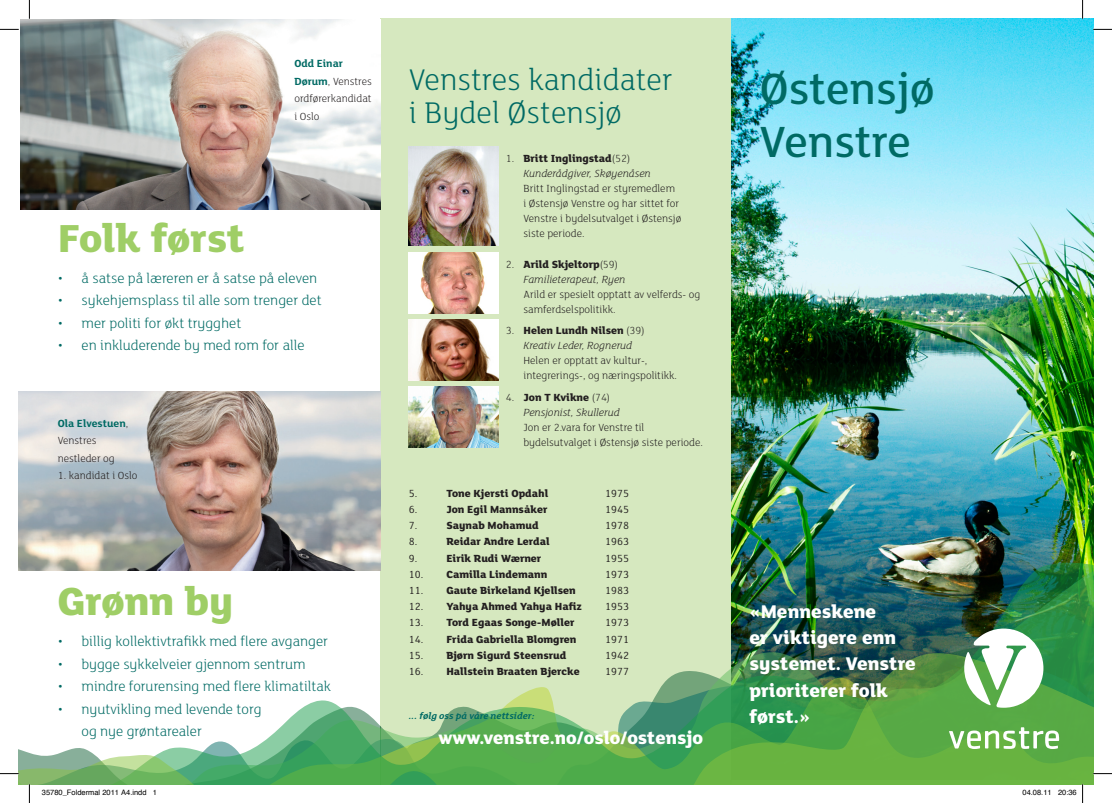
<style>
.page{position:relative;width:1112px;height:803px;background:#fff}
.page>*{position:absolute;margin:0;border:0;box-sizing:border-box;transform-origin:0 0}
.t1{font:500 47.5px/52.5px "FS Lola";color:#006a64}
.t2{font:800 42.5px "FS Lola";color:#9fce66}
.t3{font:300 32.5px/32.5px "FS Lola";color:#006a64}
.t4{font:800 20px/26.2px "FS Lola";color:#fff}
.t5{font:800 19.38px "FS Lola";color:#fff}
.t6{font:300 15px/22.5px "FS Lola";color:#006a64}
.t7{font:300 11.25px/15px "FS Lola";color:#231f20}
.t8{font:800 11.25px "FS Lola";color:#231f20}
.t9{font:italic 300 11.25px/15px "FS Lola";color:#231f20}
.t10{font:11.25px "FS Lola";color:#231f20}
.t11{font:italic 700 10px "FS Lola";color:#006a64}
.t12{font:7.5px "Helvetica";color:#000}
.s1{font-weight:700;color:#006a64}
.s2{font-style:normal}
.s3{font-weight:800;font-style:normal}
.s4{font-weight:400}
</style>
<div class="page">
<div style="left:380px;top:19px;width:351px;height:765px;background:#d6e8bf"></div>
<img style="left:731px;top:19px;width:361px;height:544px">
<img style="left:380px;top:563px;width:712px;height:90px">
<svg style="left:380px;top:653px;width:712px;height:131px"></svg>
<svg style="left:963px;top:628px;width:80px;height:80px"></svg>
<svg style="left:948px;top:727px;width:110px;height:22px"></svg>
<img style="left:409px;top:146px;width:89px;height:100px">
<img style="left:409px;top:319px;width:89px;height:61px">
<img style="left:409px;top:252px;width:89px;height:61px">
<img style="left:409px;top:387px;width:89px;height:61px">
<img style="left:21px;top:20px;width:359px;height:189px">
<img style="left:19px;top:392px;width:361px;height:179px">
<svg style="left:0;top:29px;width:19px;height:1px"></svg>
<svg style="left:1092px;top:29px;width:19px;height:1px"></svg>
<svg style="left:1092px;top:773px;width:19px;height:1px"></svg>
<svg style="left:29px;top:0;width:1px;height:19px"></svg>
<svg style="left:1081px;top:0;width:2px;height:19px"></svg>
<svg style="left:0;top:700px;width:380px;height:103px"></svg>
<svg style="left:1057px;top:784px;width:26px;height:19px"></svg>
<h2 class="t2" style="left:58px;top:209px;width:189px">Folk først</h2>
<p class="t7" style="left:294px;top:54px;width:79px;line-height:17.5px"><span class="s1">Odd Einar<br>Dørum</span>, Venstres ordførerkandidat i Oslo</p>
<h3 class="t6" style="left:58px;top:266px;width:261px">• å satse på læreren er å satse på eleven</h3>
<h3 class="t6" style="left:58px;top:288px;width:265px">• sykehjemsplass til alle som trenger det</h3>
<h3 class="t6" style="left:58px;top:311px;width:185px">• mer politi for økt trygghet</h3>
<h3 class="t6" style="left:58px;top:333px;width:248px">• en inkluderende by med rom for alle</h3>
<p class="t7" style="left:58px;top:414px;width:72px;line-height:17.5px"><span class="s1">Ola Elvestuen</span>,<br>Venstres nestleder og</p>
<p class="t7" style="left:58px;top:468px;width:81px">1. kandidat i Oslo</p>
<h2 class="t2" style="left:58px;top:572px;width:177px">Grønn by</h2>
<h3 class="t6" style="left:58px;top:629px;width:272px">• billig kollektivtrafikk med flere avganger</h3>
<h3 class="t6" style="left:58px;top:652px;width:249px">• bygge sykkelveier gjennom sentrum</h3>
<h3 class="t6" style="left:58px;top:674px;width:275px">• mindre forurensing med flere klimatiltak</h3>
<h3 class="t6" style="left:81px;top:697px;width:181px;text-indent:-24px">• nyutvikling med levende torg og nye grøntarealer</h3>
<h3 class="t3" style="left:409px;top:62px;width:265px">Venstres kandidater i Bydel Østensjø</h3>
<p class="t9" style="left:523px;top:151px;width:129px;text-indent:-18px"><span class="s2">1.</span> <span class="s3">Britt Inglingstad</span><span class="s2">(52)<br></span>Kunderådgiver, Skøyenåsen</p>
<p class="t7" style="left:523px;top:181px;width:159px">Britt Inglingstad er styremedlem<br>i Østensjø Venstre og har sittet for<br>Venstre i bydelsutvalget i Østensjø siste periode.</p>
<p class="t9" style="left:523px;top:256px;width:103px;text-indent:-18px"><span class="s2">2.</span> <span class="s3">Arild Skjeltorp</span><span class="s2">(59)<br></span>Familieterapeut, Ryen</p>
<p class="t7" style="left:523px;top:286px;width:178px">Arild er spesielt opptatt av velferds- og samferdselspolitikk.</p>
<p class="t9" style="left:505px;top:323px;width:140px;text-align:center"><span class="s2">3.</span> <span class="s3">Helen Lundh Nilsen</span> <span class="s2">(39)<br></span>Kreativ Leder, Rognerud</p>
<p class="t7" style="left:523px;top:353px;width:155px">Helen er opptatt av kultur-, integrerings-, og næringspolitikk.</p>
<p class="t9" style="left:523px;top:390px;width:98px;text-indent:-18px"><span class="s2">4.</span> <span class="s3">Jon T Kvikne</span> <span class="s2">(74)<br></span>Pensjonist, Skullerud</p>
<p class="t7" style="left:523px;top:420px;width:181px">Jon er 2.vara for Venstre til bydelsutvalget i Østensjø siste periode.</p>
<p class="t10" style="left:409px;top:485px;width:10px">5.</p>
<p class="t8" style="left:446px;top:485px;width:103px">Tone Kjersti Opdahl</p>
<p class="t10" style="left:605px;top:485px;width:25px">1975</p>
<p class="t10" style="left:409px;top:502px;width:10px">6.</p>
<p class="t8" style="left:446px;top:501px;width:102px">Jon Egil Mannsåker</p>
<p class="t10" style="left:605px;top:502px;width:25px">1945</p>
<p class="t10" style="left:409px;top:518px;width:10px">7.</p>
<p class="t8" style="left:446px;top:517px;width:94px">Saynab Mohamud</p>
<p class="t10" style="left:605px;top:518px;width:25px">1978</p>
<p class="t10" style="left:409px;top:534px;width:10px">8.</p>
<p class="t8" style="left:446px;top:534px;width:105px">Reidar Andre Lerdal</p>
<p class="t10" style="left:605px;top:534px;width:25px">1963</p>
<p class="t10" style="left:409px;top:550px;width:10px">9.</p>
<p class="t8" style="left:446px;top:550px;width:96px">Eirik Rudi Wærner</p>
<p class="t10" style="left:605px;top:550px;width:25px">1955</p>
<p class="t8" style="left:409px;top:566px;width:140px"><span class="s4">10.</span> Camilla Lindemann</p>
<p class="t10" style="left:605px;top:567px;width:25px">1973</p>
<p class="t8" style="left:409px;top:582px;width:168px"><span class="s4">11.</span> Gaute Birkeland Kjellsen</p>
<p class="t10" style="left:605px;top:583px;width:25px">1983</p>
<p class="t8" style="left:409px;top:599px;width:174px"><span class="s4">12.</span> Yahya Ahmed Yahya Hafiz</p>
<p class="t10" style="left:605px;top:599px;width:25px">1953</p>
<p class="t8" style="left:409px;top:615px;width:167px"><span class="s4">13.</span> Tord Egaas Songe-Møller</p>
<p class="t10" style="left:605px;top:615px;width:25px">1973</p>
<p class="t8" style="left:409px;top:631px;width:169px"><span class="s4">14.</span> Frida Gabriella Blomgren</p>
<p class="t10" style="left:605px;top:632px;width:25px">1971</p>
<p class="t8" style="left:409px;top:647px;width:159px"><span class="s4">15.</span> Bjørn Sigurd Steensrud</p>
<p class="t10" style="left:605px;top:648px;width:25px">1942</p>
<p class="t8" style="left:409px;top:664px;width:172px"><span class="s4">16.</span> Hallstein Braaten Bjercke</p>
<p class="t10" style="left:605px;top:664px;width:25px">1977</p>
<p class="t11" style="left:409px;top:709px;width:127px">... følg oss på våre nettsider:</p>
<h3 class="t5" style="left:438px;top:725px;width:266px">www.venstre.no/oslo/ostensjo</h3>
<h1 class="t1" style="left:759px;top:61px;width:176px">Østensjø<br>Venstre</h1>
<h3 class="t4" style="left:749px;top:597px;width:168px">«Menneskene<br>er viktigere enn systemet. Venstre prioriterer folk først.»</h3>
<p class="t12" style="left:42px;top:787px;width:117px">35780_Foldermal 2011 A4.indd 1</p>
<p class="t12" style="left:1022px;top:787px;width:56px">04.08.11 20:36</p>
</div>
